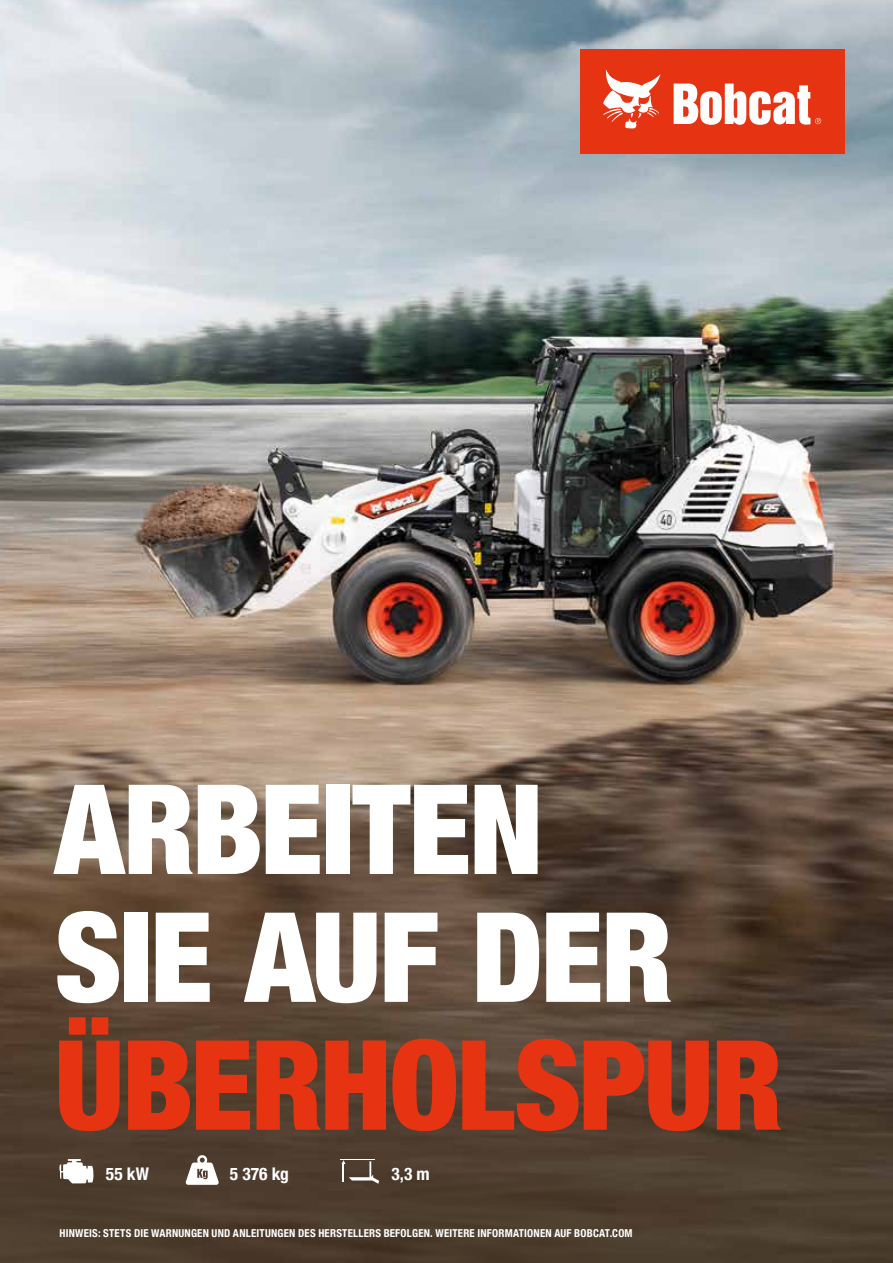
<style>
.page{position:relative;width:893px;height:1263px;background:#fff}
.page>*{position:absolute;margin:0;border:0;box-sizing:border-box;transform-origin:0 0}
.t1{font:900 condensed 124.95px/127.9px "Helvetica Neue";letter-spacing:-.015em;color:#fff}
.t2{font:900 condensed 124.95px "Helvetica Neue";letter-spacing:-.02em;color:#e63312}
.t3{font:700 condensed 17.4px "Helvetica Neue";letter-spacing:.005em;color:#fff}
.t4{font:700 condensed 10.95px "Helvetica Neue";letter-spacing:.02em;color:#fff}
</style>
<div class="page">
<img style="left:0;top:0;width:893px;height:1263px">
<div style="left:580px;top:49px;width:265px;height:104px;background:#e63312"></div>
<svg style="left:603px;top:69px;width:57px;height:59px"></svg>
<svg style="left:674px;top:84px;width:147px;height:41px"></svg>
<hr style="left:341px;top:1159px;width:34px;height:1px;background:#fff">
<svg style="left:341px;top:1160px;width:38px;height:24px"></svg>
<svg style="left:59px;top:1159px;width:34px;height:24px"></svg>
<svg style="left:185px;top:1155px;width:34px;height:30px"></svg>
<h1 class="t1" style="left:55px;top:759px;width:620px">ARBEITEN<br>SIE AUF DER</h1>
<h1 class="t2" style="left:55px;top:982px;width:730px">ÜBERHOLSPUR</h1>
<h2 class="t3" style="left:106px;top:1159px;width:45px">55 kW</h2>
<h2 class="t3" style="left:230px;top:1159px;width:61px">5 376 kg</h2>
<h2 class="t3" style="left:392px;top:1159px;width:40px">3,3 m</h2>
<p class="t4" style="left:59px;top:1224px;width:575px">HINWEIS: STETS DIE WARNUNGEN UND ANLEITUNGEN DES HERSTELLERS BEFOLGEN. WEITERE INFORMATIONEN AUF BOBCAT.COM</p>
</div>
